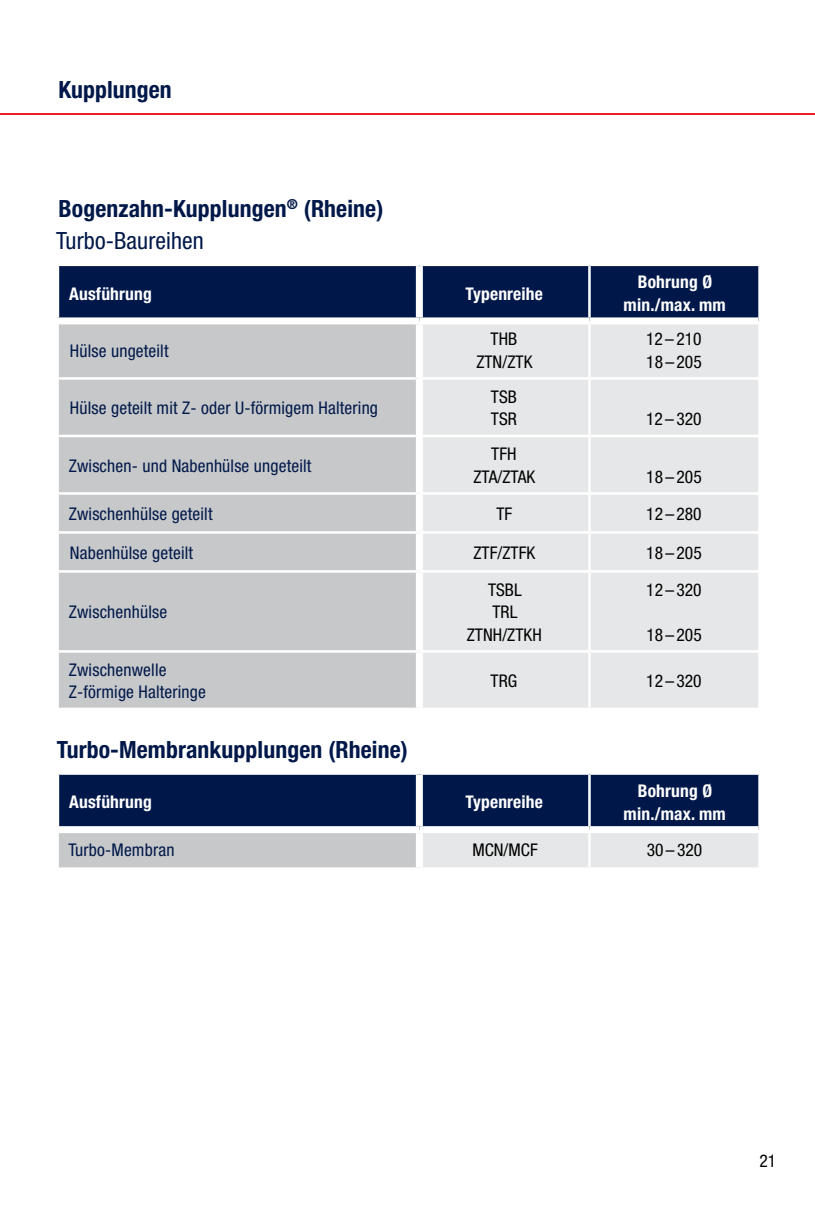
<style>
.page{position:relative;width:815px;height:1205px;background:#fff}
.page>*{position:absolute;margin:0;border:0;box-sizing:border-box;transform-origin:0 0}
.t1{font:700 condensed 23.75px/32.5px "Helvetica Neue LT";letter-spacing:.005em;color:#001849}
.t2{font:condensed 17.5px/22.5px "Helvetica Neue LT";letter-spacing:.01em;color:#001849}
.t3{font:condensed 17.5px/22.5px "Helvetica Neue LT";letter-spacing:.005em;color:#000;text-align:center}
.t4{font:700 condensed 17.5px/22.5px "Helvetica Neue LT";letter-spacing:.01em;color:#fff;text-align:center}
.s1{font-weight:400}
</style>
<div class="page">
<hr style="left:0;top:113px;width:815px;height:2px;background:#ed1d24">
<div style="left:59px;top:266px;width:699px;height:51px;background:#001849"></div>
<div style="left:59px;top:324px;width:357px;height:384px;background:#c7c8ca"></div>
<div style="left:423px;top:324px;width:335px;height:384px;background:#e6e7e8"></div>
<hr style="left:588px;top:324px;width:3px;height:53px;background:#fff">
<hr style="left:588px;top:380px;width:3px;height:55px;background:#fff">
<hr style="left:588px;top:437px;width:3px;height:55px;background:#fff">
<hr style="left:589px;top:492px;width:172px;height:3px;background:#fff">
<hr style="left:588px;top:495px;width:3px;height:36px;background:#fff">
<hr style="left:589px;top:531px;width:172px;height:3px;background:#fff">
<hr style="left:588px;top:534px;width:3px;height:36px;background:#fff">
<hr style="left:589px;top:570px;width:172px;height:3px;background:#fff">
<hr style="left:588px;top:573px;width:3px;height:77px;background:#fff">
<hr style="left:589px;top:650px;width:172px;height:3px;background:#fff">
<hr style="left:588px;top:653px;width:3px;height:55px;background:#fff">
<hr style="left:588px;top:266px;width:3px;height:51px;background:#fff">
<div style="left:416px;top:266px;width:7px;height:51px;background:#fff"></div>
<hr style="left:59px;top:377px;width:357px;height:3px;background:#fff">
<hr style="left:423px;top:377px;width:166px;height:3px;background:#fff">
<hr style="left:589px;top:377px;width:172px;height:3px;background:#fff">
<hr style="left:59px;top:435px;width:357px;height:2px;background:#fff">
<hr style="left:423px;top:435px;width:166px;height:2px;background:#fff">
<hr style="left:589px;top:435px;width:172px;height:2px;background:#fff">
<hr style="left:59px;top:492px;width:360px;height:3px;background:#fff">
<hr style="left:419px;top:492px;width:170px;height:3px;background:#fff">
<hr style="left:59px;top:531px;width:360px;height:3px;background:#fff">
<hr style="left:419px;top:531px;width:170px;height:3px;background:#fff">
<hr style="left:59px;top:570px;width:360px;height:3px;background:#fff">
<hr style="left:419px;top:570px;width:170px;height:3px;background:#fff">
<hr style="left:59px;top:650px;width:360px;height:3px;background:#fff">
<hr style="left:419px;top:650px;width:170px;height:3px;background:#fff">
<div style="left:59px;top:775px;width:699px;height:51px;background:#001849"></div>
<div style="left:58px;top:829px;width:361px;height:39px;background:#c7c8ca"></div>
<div style="left:423px;top:833px;width:335px;height:34px;background:#e6e7e8"></div>
<hr style="left:588px;top:775px;width:3px;height:51px;background:#fff">
<hr style="left:57px;top:867px;width:362px;height:3px;background:#fff">
<div style="left:57px;top:826px;width:362px;height:7px;background:#fff"></div>
<div style="left:416px;top:775px;width:7px;height:51px;background:#fff"></div>
<hr style="left:588px;top:833px;width:3px;height:34px;background:#fff">
<hr style="left:57px;top:833px;width:2px;height:34px;background:#fff">
<div style="left:416px;top:833px;width:7px;height:34px;background:#fff"></div>
<h1 class="t1" style="left:58px;top:73px;width:115px">Kupplungen</h1>
<h1 class="t1" style="left:56px;top:192px;width:329px">Bogenzahn-Kupplungen<sup>®</sup> (Rheine)<br><span class="s1">Turbo-Baureihen</span></h1>
<p class="t4" style="left:69px;top:282px;width:84px">Ausführung</p>
<p class="t4" style="left:466px;top:282px;width:79px">Typenreihe</p>
<p class="t4" style="left:624px;top:271px;width:104px">Bohrung Ø min./max. mm</p>
<p class="t2" style="left:70px;top:339px;width:100px">Hülse ungeteilt</p>
<p class="t3" style="left:476px;top:328px;width:58px">THB<br>ZTN/ZTK</p>
<p class="t3" style="left:646px;top:328px;width:57px;text-align:left">12 – 210<br>18 – 205</p>
<p class="t2" style="left:70px;top:396px;width:310px">Hülse geteilt mit Z- oder U-förmigem Haltering</p>
<p class="t3" style="left:491px;top:385px;width:28px;text-align:left">TSB<br>TSR</p>
<p class="t3" style="left:646px;top:408px;width:57px">12 – 320</p>
<p class="t2" style="left:69px;top:454px;width:244px">Zwischen- und Nabenhülse ungeteilt</p>
<p class="t3" style="left:473px;top:443px;width:63px">TFH<br>ZTA/ZTAK</p>
<p class="t3" style="left:646px;top:465px;width:57px">18 – 205</p>
<p class="t2" style="left:69px;top:502px;width:145px">Zwischenhülse geteilt</p>
<p class="t3" style="left:496px;top:502px;width:17px">TF</p>
<p class="t3" style="left:646px;top:502px;width:57px">12 – 280</p>
<p class="t2" style="left:70px;top:541px;width:125px">Nabenhülse geteilt</p>
<p class="t3" style="left:473px;top:541px;width:63px">ZTF/ZTFK</p>
<p class="t3" style="left:646px;top:541px;width:57px">18 – 205</p>
<p class="t2" style="left:69px;top:601px;width:100px">Zwischenhülse</p>
<p class="t3" style="left:467px;top:578px;width:76px">TSBL<br>TRL<br>ZTNH/ZTKH</p>
<p class="t3" style="left:646px;top:578px;width:57px">12 – 320</p>
<p class="t3" style="left:646px;top:623px;width:57px">18 – 205</p>
<p class="t2" style="left:69px;top:658px;width:139px">Zwischenwelle<br>Z-förmige Halteringe</p>
<p class="t3" style="left:491px;top:669px;width:28px">TRG</p>
<p class="t3" style="left:646px;top:669px;width:57px">12 – 320</p>
<h1 class="t1" style="left:57px;top:733px;width:352px">Turbo-Membrankupplungen (Rheine)</h1>
<p class="t4" style="left:69px;top:791px;width:84px">Ausführung</p>
<p class="t4" style="left:466px;top:791px;width:79px">Typenreihe</p>
<p class="t4" style="left:624px;top:779px;width:104px">Bohrung Ø min./max. mm</p>
<p class="t2" style="left:68px;top:838px;width:108px">Turbo-Membran</p>
<p class="t3" style="left:472px;top:838px;width:67px">MCN/MCF</p>
<p class="t3" style="left:647px;top:838px;width:57px">30 – 320</p>
<p class="t3" style="left:760px;top:1149px;width:18px">21</p>
</div>
